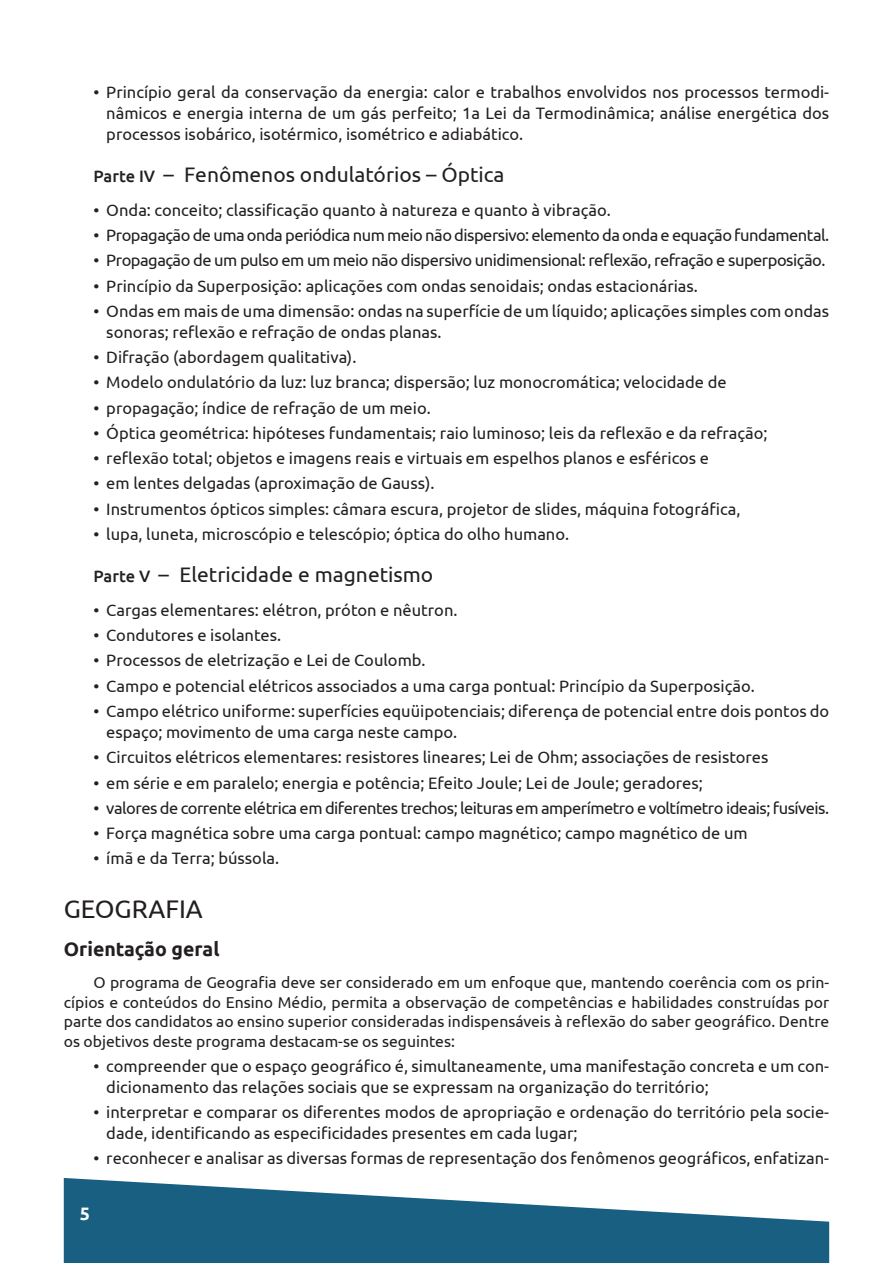
<style>
.page{position:relative;width:893px;height:1263px;background:#fff}
.page>*{position:absolute;margin:0;border:0;box-sizing:border-box;transform-origin:0 0}
.Titulo_2{font:25.5px "Ubuntu";color:#231f20}
.Subtitulo_2_-_Italic{font:21px "Ubuntu";color:#231f20}
.Subtitulo_1{font:700 19.5px "Ubuntu";color:#231f20}
.t1{font:700 18px "Ubuntu";color:#fff}
.t2{font:16.5px/21px "Ubuntu";color:#231f20}
.t3{font:16.5px "Ubuntu";letter-spacing:-.03em;color:#231f20}
.Texto_corrido{font:15.75px/19.5px "Ubuntu";color:#231f20;text-align:justify}
.s1{font-weight:500;font-size:16.5px}
</style>
<div class="page">
<svg style="left:64px;top:1178px;width:765px;height:85px;fill:#185f82"></svg>
<p class="t2" style="left:106px;top:81px;width:724px;text-align:justify;text-indent:-13px">• Princípio geral da conservação da energia: calor e trabalhos envolvidos nos processos termodi&shy;nâmicos e energia interna de um gás perfeito; 1a Lei da Termodinâmica; análise energética dos processos isobárico, isotérmico, isométrico e adiabático.</p>
<p class="Subtitulo_2_-_Italic" style="left:94px;top:162px;width:412px"><span class="s1">Parte IV</span> – Fenômenos ondulatórios – Óptica</p>
<p class="t2" style="left:94px;top:199px;width:519px">• Onda: conceito; classificação quanto à natureza e quanto à vibração.</p>
<p class="t3" style="left:94px;top:225px;width:737px">• Propagação de uma onda periódica num meio não dispersivo: elemento da onda e equação fundamental.</p>
<p class="t3" style="left:94px;top:250px;width:733px">• Propagação de um pulso em um meio não dispersivo unidimensional: reflexão, refração e superposição.</p>
<p class="t2" style="left:94px;top:275px;width:606px">• Princípio da Superposição: aplicações com ondas senoidais; ondas estacionárias.</p>
<p class="t2" style="left:106px;top:300px;width:724px;text-indent:-13px">• Ondas em mais de uma dimensão: ondas na superfície de um líquido; aplicações simples com ondas sonoras; reflexão e refração de ondas planas.</p>
<p class="t2" style="left:94px;top:346px;width:264px">• Difração (abordagem qualitativa).</p>
<p class="t2" style="left:94px;top:371px;width:635px">• Modelo ondulatório da luz: luz branca; dispersão; luz monocromática; velocidade de</p>
<p class="t2" style="left:94px;top:397px;width:339px">• propagação; índice de refração de um meio.</p>
<p class="t2" style="left:94px;top:422px;width:676px">• Óptica geométrica: hipóteses fundamentais; raio luminoso; leis da reflexão e da refração;</p>
<p class="t2" style="left:94px;top:447px;width:617px">• reflexão total; objetos e imagens reais e virtuais em espelhos planos e esféricos e</p>
<p class="t2" style="left:94px;top:473px;width:343px">• em lentes delgadas (aproximação de Gauss).</p>
<p class="t2" style="left:94px;top:498px;width:648px">• Instrumentos ópticos simples: câmara escura, projetor de slides, máquina fotográfica,</p>
<p class="t2" style="left:94px;top:523px;width:477px">• lupa, luneta, microscópio e telescópio; óptica do olho humano.</p>
<p class="Subtitulo_2_-_Italic" style="left:94px;top:562px;width:341px"><span class="s1">Parte V</span> – Eletricidade e magnetismo</p>
<p class="t2" style="left:94px;top:599px;width:365px">• Cargas elementares: elétron, próton e nêutron.</p>
<p class="t2" style="left:94px;top:624px;width:189px">• Condutores e isolantes.</p>
<p class="t2" style="left:94px;top:650px;width:334px">• Processos de eletrização e Lei de Coulomb.</p>
<p class="t2" style="left:94px;top:675px;width:663px">• Campo e potencial elétricos associados a uma carga pontual: Princípio da Superposição.</p>
<p class="t2" style="left:106px;top:700px;width:724px;text-indent:-13px">• Campo elétrico uniforme: superfícies equüipotenciais; diferença de potencial entre dois pontos do espaço; movimento de uma carga neste campo.</p>
<p class="t2" style="left:94px;top:746px;width:676px">• Circuitos elétricos elementares: resistores lineares; Lei de Ohm; associações de resistores</p>
<p class="t2" style="left:94px;top:772px;width:611px">• em série e em paralelo; energia e potência; Efeito Joule; Lei de Joule; geradores;</p>
<p class="t3" style="left:94px;top:798px;width:737px">• valores de corrente elétrica em diferentes trechos; leituras em amperímetro e voltímetro ideais; fusíveis.</p>
<p class="t2" style="left:94px;top:822px;width:656px">• Força magnética sobre uma carga pontual: campo magnético; campo magnético de um</p>
<p class="t2" style="left:94px;top:847px;width:187px">• ímã e da Terra; bússola.</p>
<p class="Titulo_2" style="left:64px;top:893px;width:141px">GEOGRAFIA</p>
<p class="Subtitulo_1" style="left:64px;top:937px;width:157px">Orientação geral</p>
<p class="Texto_corrido" style="left:64px;top:972px;width:767px;text-indent:30px">O programa de Geografia deve ser considerado em um enfoque que, mantendo coerência com os prin&shy;cípios e conteúdos do Ensino Médio, permita a observação de competências e habilidades construídas por parte dos candidatos ao ensino superior consideradas indispensáveis à reflexão do saber geográfico. Dentre os objetivos deste programa destacam-se os seguintes:</p>
<p class="t2" style="left:106px;top:1055px;width:724px;text-indent:-13px">• compreender que o espaço geográfico é, simultaneamente, uma manifestação concreta e um con&shy;dicionamento das relações sociais que se expressam na organização do território;</p>
<p class="t2" style="left:106px;top:1101px;width:724px;text-indent:-13px">• interpretar e comparar os diferentes modos de apropriação e ordenação do território pela socie&shy;dade, identificando as especificidades presentes em cada lugar;</p>
<p class="t2" style="left:94px;top:1147px;width:737px">• reconhecer e analisar as diversas formas de representação dos fenômenos geográficos, enfatizan-</p>
<p class="t1" style="left:80px;top:1203px;width:12px">5</p>
</div>
